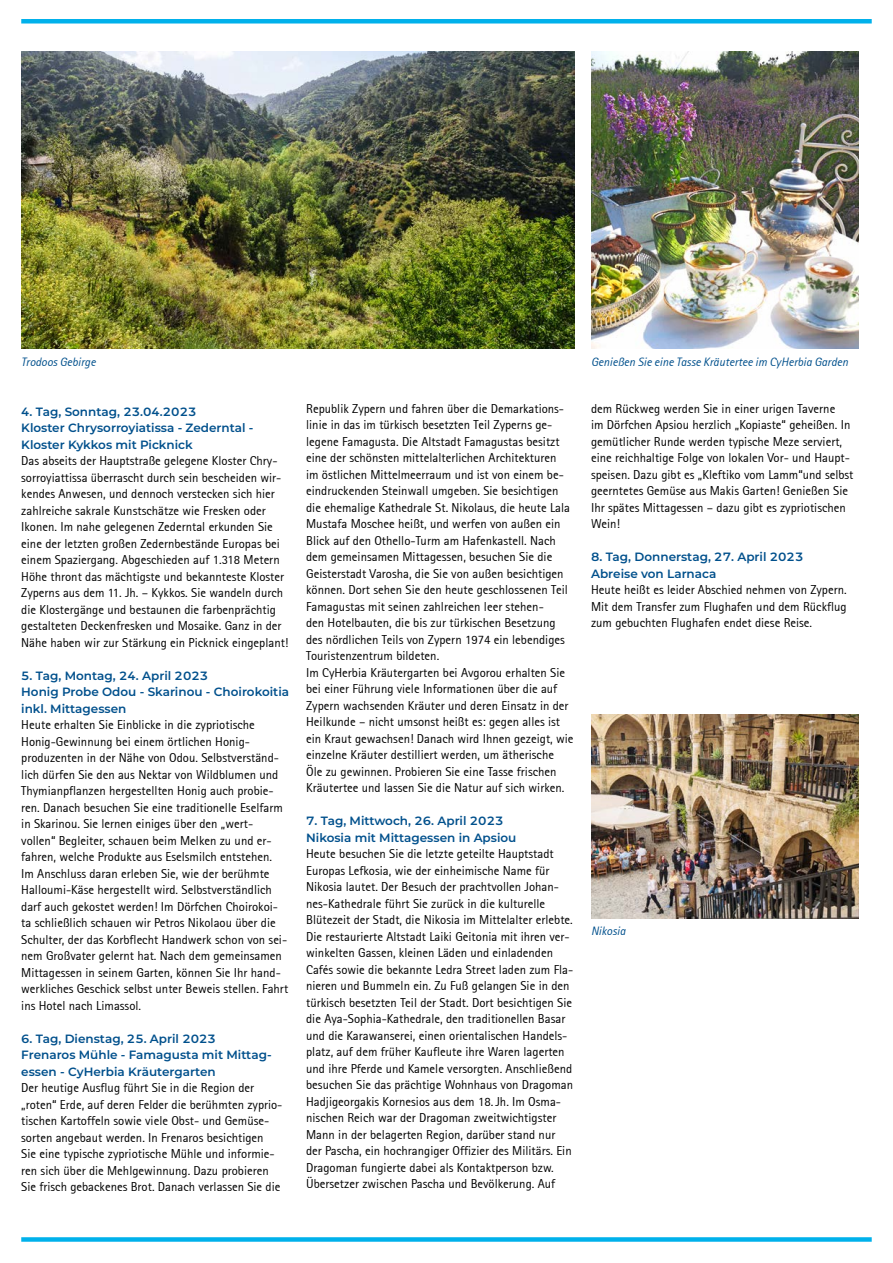
<style>
.page{position:relative;width:893px;height:1263px;background:#fff}
.page>*{position:absolute;margin:0;border:0;box-sizing:border-box;transform-origin:0 0}
.t1{font:12.75px/16.5px "Rotis Sans Serif";color:#000}
.t2{font:600 12px/16.5px "Montserrat";color:#00508c}
.t3{font:italic 12px "Rotis Sans Serif";color:#00508c}
</style>
<div class="page">
<div style="left:21px;top:19px;width:851px;height:5px;background:#00b1eb"></div>
<div style="left:21px;top:1237px;width:851px;height:5px;background:#00b1eb"></div>
<img style="left:21px;top:51px;width:553px;height:298px">
<img style="left:591px;top:51px;width:268px;height:298px">
<img style="left:591px;top:714px;width:268px;height:204px">
<p class="t3" style="left:21px;top:354px;width:76px">Trodoos Gebirge</p>
<p class="t3" style="left:591px;top:354px;width:259px">Genießen Sie eine Tasse Kräutertee im CyHerbia Garden</p>
<p class="t2" style="left:21px;top:403px;width:234px">4. Tag, Sonntag, 23.04.2023<br>Kloster Chrysorroyiatissa - Zederntal -<br>Kloster Kykkos mit Picknick</p>
<p class="t1" style="left:21px;top:452px;width:269px">Das abseits der Hauptstraße gelegene Kloster Chry&shy;sorroyiattissa überrascht durch sein bescheiden wir&shy;kendes Anwesen, und dennoch verstecken sich hier zahlreiche sakrale Kunstschätze wie Fresken oder Ikonen. Im nahe gelegenen Zederntal erkunden Sie eine der letzten großen Zedernbestände Europas bei einem Spaziergang. Abgeschieden auf 1.318 Metern Höhe thront das mächtigste und bekannteste Kloster Zyperns aus dem 11. Jh. – Kykkos. Sie wandeln durch die Klostergänge und bestaunen die farbenprächtig gestalteten Deckenfresken und Mosaike. Ganz in der Nähe haben wir zur Stärkung ein Picknick eingeplant!</p>
<p class="t2" style="left:21px;top:667px;width:269px">5. Tag, Montag, 24. April 2023<br>Honig Probe Odou - Skarinou - Choirokoitia inkl. Mittagessen</p>
<p class="t1" style="left:21px;top:716px;width:268px">Heute erhalten Sie Einblicke in die zypriotische Honig-Gewinnung bei einem örtlichen Honig&shy;produzenten in der Nähe von Odou. Selbstverständ&shy;lich dürfen Sie den aus Nektar von Wildblumen und Thymianpflanzen hergestellten Honig auch probie&shy;ren. Danach besuchen Sie eine traditionelle Eselfarm in Skarinou. Sie lernen einiges über den „wert&shy;vollen“ Begleiter, schauen beim Melken zu und er&shy;fahren, welche Produkte aus Eselsmilch entstehen.<br>Im Anschluss daran erleben Sie, wie der berühmte Halloumi-Käse hergestellt wird. Selbstverständlich darf auch gekostet werden! Im Dörfchen Choirokoi&shy;ta schließlich schauen wir Petros Nikolaou über die Schulter, der das Korbflecht Handwerk schon von sei&shy;nem Großvater gelernt hat. Nach dem gemeinsamen Mittagessen in seinem Garten, können Sie Ihr hand&shy;werkliches Geschick selbst unter Beweis stellen. Fahrt ins Hotel nach Limassol.</p>
<p class="t2" style="left:21px;top:1030px;width:252px">6. Tag, Dienstag, 25. April 2023<br>Frenaros Mühle - Famagusta mit Mittag&shy;essen - CyHerbia Kräutergarten</p>
<p class="t1" style="left:21px;top:1079px;width:263px">Der heutige Ausflug führt Sie in die Region der „roten“ Erde, auf deren Felder die berühmten zyprio&shy;tischen Kartoffeln sowie viele Obst- und Gemüse&shy;sorten angebaut werden. In Frenaros besichtigen<br>Sie eine typische zypriotische Mühle und informie&shy;ren sich über die Mehlgewinnung. Dazu probieren Sie frisch gebackenes Brot. Danach verlassen Sie die</p>
<p class="t1" style="left:306px;top:400px;width:269px">Republik Zypern und fahren über die Demarkations&shy;linie in das im türkisch besetzten Teil Zyperns ge&shy;legene Famagusta. Die Altstadt Famagustas besitzt eine der schönsten mittelalterlichen Architekturen<br>im östlichen Mittelmeerraum und ist von einem be&shy;eindruckenden Steinwall umgeben. Sie besichtigen die ehemalige Kathedrale St. Nikolaus, die heute Lala Mustafa Moschee heißt, und werfen von außen ein Blick auf den Othello-Turm am Hafenkastell. Nach dem gemeinsamen Mittagessen, besuchen Sie die Geisterstadt Varosha, die Sie von außen besichtigen können. Dort sehen Sie den heute geschlossenen Teil Famagustas mit seinen zahlreichen leer stehen-<br>den Hotelbauten, die bis zur türkischen Besetzung des nördlichen Teils von Zypern 1974 ein lebendiges Touristenzentrum bildeten.<br>Im CyHerbia Kräutergarten bei Avgorou erhalten Sie bei einer Führung viele Informationen über die auf Zypern wachsenden Kräuter und deren Einsatz in der Heilkunde – nicht umsonst heißt es: gegen alles ist ein Kraut gewachsen! Danach wird Ihnen gezeigt, wie einzelne Kräuter destilliert werden, um ätherische<br>Öle zu gewinnen. Probieren Sie eine Tasse frischen Kräutertee und lassen Sie die Natur auf sich wirken.</p>
<p class="t2" style="left:306px;top:812px;width:212px">7. Tag, Mittwoch, 26. April 2023<br>Nikosia mit Mittagessen in Apsiou</p>
<p class="t1" style="left:306px;top:846px;width:269px">Heute besuchen Sie die letzte geteilte Hauptstadt Europas Lefkosia, wie der einheimische Name für Nikosia lautet. Der Besuch der prachtvollen Johan&shy;nes-Kathedrale führt Sie zurück in die kulturelle Blütezeit der Stadt, die Nikosia im Mittelalter erlebte.<br>Die restaurierte Altstadt Laiki Geitonia mit ihren ver&shy;winkelten Gassen, kleinen Läden und einladenden Cafés sowie die bekannte Ledra Street laden zum Fla&shy;nieren und Bummeln ein. Zu Fuß gelangen Sie in den türkisch besetzten Teil der Stadt. Dort besichtigen Sie die Aya-Sophia-Kathedrale, den traditionellen Basar und die Karawanserei, einen orientalischen Handels&shy;platz, auf dem früher Kaufleute ihre Waren lagerten und ihre Pferde und Kamele versorgten. Anschließend besuchen Sie das prächtige Wohnhaus von Dragoman Hadjigeorgakis Kornesios aus dem 18. Jh. Im Osma&shy;nischen Reich war der Dragoman zweitwichtigster Mann in der belagerten Region, darüber stand nur der Pascha, ein hochrangiger Offizier des Militärs. Ein Dragoman fungierte dabei als Kontaktperson bzw.<br>Übersetzer zwischen Pascha und Bevölkerung. Auf</p>
<p class="t1" style="left:591px;top:400px;width:264px">dem Rückweg werden Sie in einer urigen Taverne<br>im Dörfchen Apsiou herzlich „Kopiaste“ geheißen. In gemütlicher Runde werden typische Meze serviert, eine reichhaltige Folge von lokalen Vor- und Haupt&shy;speisen. Dazu gibt es „Kleftiko vom Lamm“und selbst geerntetes Gemüse aus Makis Garten! Genießen Sie Ihr spätes Mittagessen – dazu gibt es zypriotischen Wein!</p>
<p class="t2" style="left:591px;top:548px;width:214px">8. Tag, Donnerstag, 27. April 2023<br>Abreise von Larnaca</p>
<p class="t1" style="left:591px;top:582px;width:257px;text-align:justify">Heute heißt es leider Abschied nehmen von Zypern.<br>Mit dem Transfer zum Flughafen und dem Rückflug zum gebuchten Flughafen endet diese Reise.</p>
<p class="t3" style="left:591px;top:924px;width:36px">Nikosia</p>
</div>
